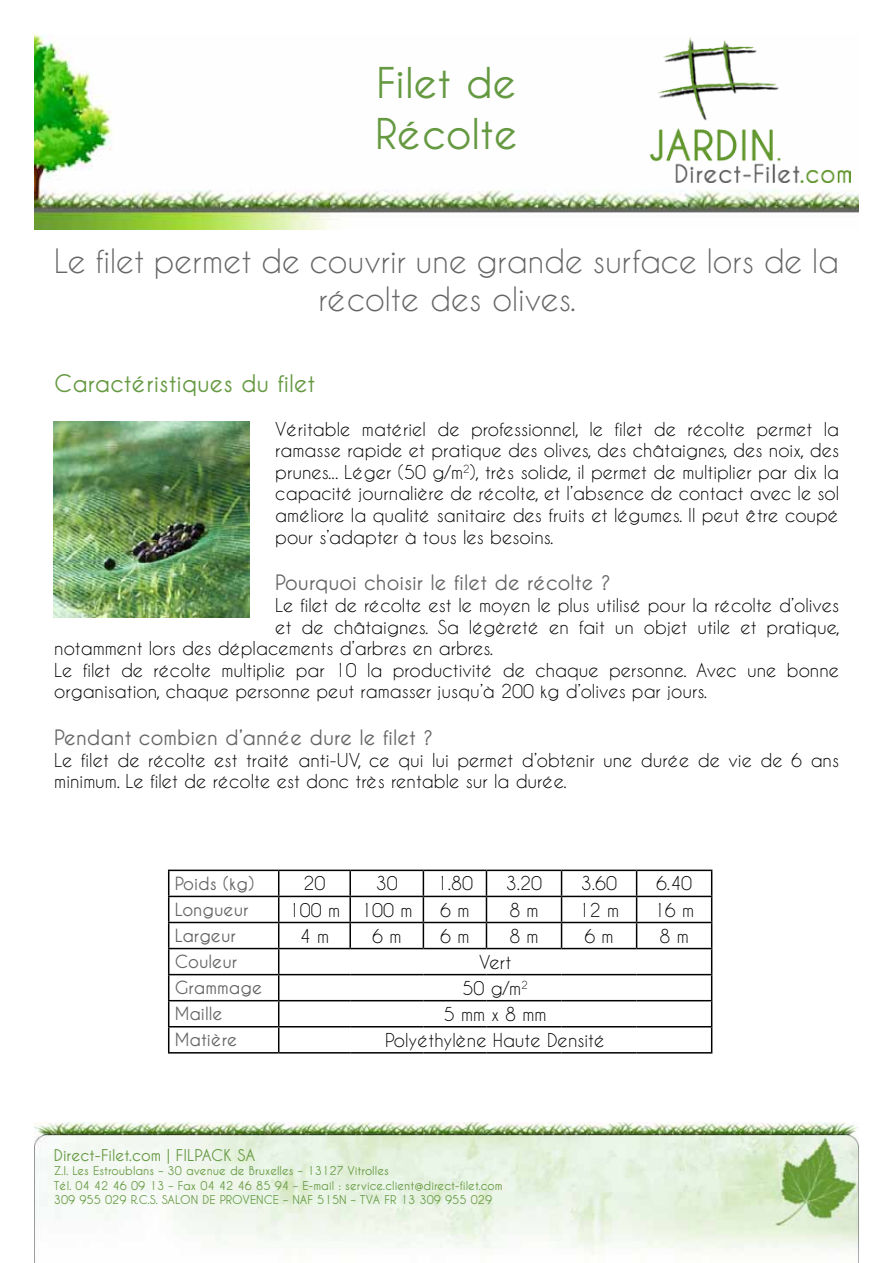
<style>
.page{position:relative;width:893px;height:1263px;background:#fff}
.page>*{position:absolute;margin:0;border:0;box-sizing:border-box;transform-origin:0 0}
.t1{font:700 42px/50.4px "Caviar Dreams";color:#659941}
.t2{font:31.5px/37.8px "Caviar Dreams";color:#676565;text-align:center}
.t3{font:700 24px "Caviar Dreams";color:#659941}
.t4{font:700 21px "Caviar Dreams";color:#676565}
.t5{font:18px/21.6px "Caviar Dreams";color:#000;text-align:justify}
.t6{font:700 18px "Caviar Dreams";color:#676565}
.t7{font:700 16.05px "Caviar Dreams";color:#659941}
.t8{font:700 12px/14.5px "Caviar Dreams";color:#659941}
</style>
<div class="page">
<img style="left:34px;top:1123px;width:825px;height:140px">
<img style="left:34px;top:34px;width:825px;height:196px">
<img style="left:630px;top:36px;width:220px;height:147px">
<hr style="left:168px;top:870px;width:111px;height:1px;background:#000">
<hr style="left:279px;top:870px;width:71px;height:1px;background:#000">
<hr style="left:350px;top:870px;width:73px;height:1px;background:#000">
<hr style="left:349px;top:871px;width:2px;height:25px;background:#000">
<hr style="left:423px;top:870px;width:63px;height:1px;background:#000">
<hr style="left:486px;top:870px;width:76px;height:1px;background:#000">
<hr style="left:562px;top:870px;width:75px;height:1px;background:#000">
<hr style="left:637px;top:870px;width:75px;height:1px;background:#000">
<hr style="left:168px;top:896px;width:111px;height:1px;background:#000">
<hr style="left:279px;top:896px;width:71px;height:1px;background:#000">
<hr style="left:350px;top:896px;width:73px;height:1px;background:#000">
<hr style="left:349px;top:897px;width:2px;height:25px;background:#000">
<hr style="left:423px;top:896px;width:63px;height:1px;background:#000">
<hr style="left:486px;top:896px;width:76px;height:1px;background:#000">
<hr style="left:562px;top:896px;width:75px;height:1px;background:#000">
<hr style="left:637px;top:896px;width:75px;height:1px;background:#000">
<hr style="left:168px;top:922px;width:111px;height:1px;background:#000">
<hr style="left:279px;top:922px;width:71px;height:1px;background:#000">
<hr style="left:350px;top:922px;width:73px;height:1px;background:#000">
<hr style="left:349px;top:923px;width:2px;height:25px;background:#000">
<hr style="left:423px;top:922px;width:63px;height:1px;background:#000">
<svg style="left:423px;top:871px;width:1px;height:77px"></svg>
<hr style="left:486px;top:922px;width:76px;height:1px;background:#000">
<svg style="left:486px;top:871px;width:1px;height:77px"></svg>
<hr style="left:562px;top:922px;width:75px;height:1px;background:#000">
<svg style="left:561px;top:871px;width:1px;height:77px"></svg>
<hr style="left:637px;top:922px;width:75px;height:1px;background:#000">
<svg style="left:636px;top:871px;width:1px;height:77px"></svg>
<hr style="left:168px;top:948px;width:111px;height:1px;background:#000">
<hr style="left:279px;top:948px;width:71px;height:1px;background:#000">
<hr style="left:350px;top:948px;width:73px;height:1px;background:#000">
<hr style="left:423px;top:948px;width:63px;height:1px;background:#000">
<hr style="left:486px;top:948px;width:76px;height:1px;background:#000">
<hr style="left:562px;top:948px;width:75px;height:1px;background:#000">
<hr style="left:637px;top:948px;width:75px;height:1px;background:#000">
<hr style="left:168px;top:974px;width:111px;height:1px;background:#000">
<hr style="left:279px;top:974px;width:71px;height:1px;background:#000">
<hr style="left:350px;top:974px;width:73px;height:1px;background:#000">
<hr style="left:423px;top:974px;width:63px;height:1px;background:#000">
<hr style="left:486px;top:974px;width:76px;height:1px;background:#000">
<hr style="left:562px;top:974px;width:75px;height:1px;background:#000">
<hr style="left:637px;top:974px;width:75px;height:1px;background:#000">
<hr style="left:168px;top:1000px;width:111px;height:1px;background:#000">
<hr style="left:279px;top:1000px;width:71px;height:1px;background:#000">
<hr style="left:350px;top:1000px;width:73px;height:1px;background:#000">
<hr style="left:423px;top:1000px;width:63px;height:1px;background:#000">
<hr style="left:486px;top:1000px;width:76px;height:1px;background:#000">
<hr style="left:562px;top:1000px;width:75px;height:1px;background:#000">
<hr style="left:637px;top:1000px;width:75px;height:1px;background:#000">
<hr style="left:168px;top:1026px;width:111px;height:1px;background:#000">
<svg style="left:168px;top:871px;width:1px;height:181px"></svg>
<hr style="left:279px;top:1026px;width:71px;height:1px;background:#000">
<svg style="left:278px;top:871px;width:1px;height:181px"></svg>
<hr style="left:350px;top:1026px;width:73px;height:1px;background:#000">
<hr style="left:423px;top:1026px;width:63px;height:1px;background:#000">
<hr style="left:486px;top:1026px;width:76px;height:1px;background:#000">
<hr style="left:562px;top:1026px;width:75px;height:1px;background:#000">
<hr style="left:637px;top:1026px;width:75px;height:1px;background:#000">
<svg style="left:711px;top:871px;width:1px;height:181px"></svg>
<hr style="left:168px;top:1052px;width:111px;height:1px;background:#000">
<hr style="left:279px;top:1052px;width:71px;height:1px;background:#000">
<hr style="left:350px;top:1052px;width:73px;height:1px;background:#000">
<hr style="left:423px;top:1052px;width:63px;height:1px;background:#000">
<hr style="left:486px;top:1052px;width:76px;height:1px;background:#000">
<hr style="left:562px;top:1052px;width:75px;height:1px;background:#000">
<hr style="left:637px;top:1052px;width:75px;height:1px;background:#000">
<img style="left:54px;top:421px;width:196px;height:196px">
<h1 class="t1" style="left:375px;top:58px;width:144px">Filet de<br>Récolte</h1>
<h2 class="t2" style="left:54px;top:242px;width:786px">Le filet permet de couvrir une grande surface lors de la récolte des olives.</h2>
<h3 class="t3" style="left:54px;top:370px;width:263px">Caractéristiques du filet</h3>
<p class="t5" style="left:275px;top:418px;width:565px">Véritable matériel de professionnel, le filet de récolte permet la ramasse rapide et pratique des olives, des châtaignes, des noix, des prunes... Léger (50 g/m<sup>2</sup>), très solide, il permet de multiplier par dix la capacité journalière de récolte, et l’absence de contact avec le sol améliore la qualité sanitaire des fruits et légumes. Il peut être coupé pour s’adapter à tous les besoins.</p>
<p class="t4" style="left:275px;top:571px;width:337px">Pourquoi choisir le filet de récolte ?</p>
<p class="t5" style="left:275px;top:594px;width:565px">Le filet de récolte est le moyen le plus utilisé pour la récolte d’olives</p>
<p class="t5" style="left:275px;top:616px;width:566px">et de châtaignes. Sa légèreté en fait un objet utile et pratique,</p>
<p class="t5" style="left:54px;top:637px;width:440px">notamment lors des déplacements d’arbres en arbres.</p>
<p class="t5" style="left:54px;top:659px;width:786px">Le filet de récolte multiplie par 10 la productivité de chaque personne. Avec une bonne</p>
<p class="t5" style="left:54px;top:681px;width:654px">organisation, chaque personne peut ramasser jusqu’à 200 kg d’olives par jours.</p>
<p class="t4" style="left:54px;top:726px;width:380px">Pendant combien d’année dure le filet ?</p>
<p class="t5" style="left:54px;top:749px;width:786px">Le filet de récolte est traité anti-UV, ce qui lui permet d’obtenir une durée de vie de 6 ans minimum. Le filet de récolte est donc très rentable sur la durée.</p>
<p class="t6" style="left:175px;top:874px;width:81px">Poids (kg)</p>
<p class="t5" style="left:303px;top:873px;width:23px">20</p>
<p class="t5" style="left:376px;top:873px;width:23px">30</p>
<p class="t5" style="left:437px;top:873px;width:38px">1.80</p>
<p class="t5" style="left:506px;top:873px;width:38px">3.20</p>
<p class="t5" style="left:581px;top:873px;width:38px">3.60</p>
<p class="t5" style="left:656px;top:873px;width:38px">6.40</p>
<p class="t6" style="left:175px;top:899px;width:75px">Longueur</p>
<p class="t5" style="left:289px;top:899px;width:125px">100 m 100 m</p>
<p class="t5" style="left:440px;top:899px;width:31px">6 m</p>
<p class="t5" style="left:509px;top:899px;width:31px">8 m</p>
<p class="t5" style="left:579px;top:899px;width:42px">12 m</p>
<p class="t5" style="left:654px;top:899px;width:42px">16 m</p>
<p class="t6" style="left:175px;top:925px;width:63px">Largeur</p>
<p class="t5" style="left:300px;top:925px;width:31px">4 m</p>
<p class="t5" style="left:372px;top:925px;width:31px">6 m</p>
<p class="t5" style="left:440px;top:925px;width:31px">6 m</p>
<p class="t5" style="left:509px;top:925px;width:31px">8 m</p>
<p class="t5" style="left:584px;top:925px;width:31px">6 m</p>
<p class="t5" style="left:659px;top:925px;width:31px">8 m</p>
<p class="t6" style="left:175px;top:951px;width:64px">Couleur</p>
<p class="t5" style="left:479px;top:951px;width:34px">Vert</p>
<p class="t6" style="left:175px;top:977px;width:89px">Grammage</p>
<p class="t5" style="left:463px;top:977px;width:67px">50 g/m<sup>2</sup></p>
<p class="t6" style="left:175px;top:1003px;width:49px">Maille</p>
<p class="t5" style="left:444px;top:1003px;width:104px">5 mm x 8 mm</p>
<p class="t6" style="left:175px;top:1029px;width:64px">Matière</p>
<p class="t5" style="left:385px;top:1029px;width:222px">Polyéthylène Haute Densité</p>
<p class="t7" style="left:54px;top:1146px;width:203px">Direct-Filet.com | FILPACK SA</p>
<p class="t8" style="left:54px;top:1163px;width:450px">Z.I. Les Estroublans – 30 avenue de Bruxelles – 13127 Vitrolles<br>Tél. 04 42 46 09 13 – Fax 04 42 46 85 94 – E-mail : service.client@direct-filet.com<br>309 955 029 R.C.S. SALON DE PROVENCE – NAF 515N – TVA FR 13 309 955 029</p>
</div>
